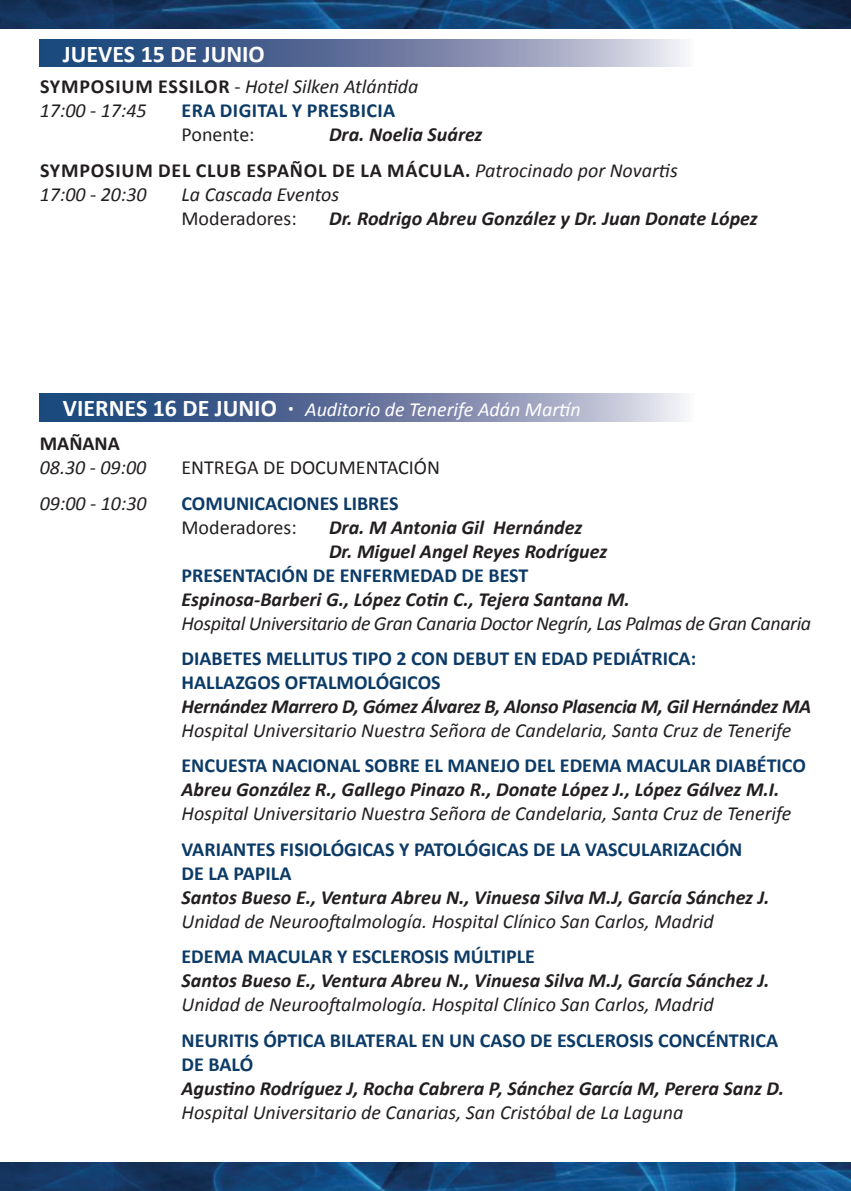
<style>
.page{position:relative;width:851px;height:1191px;background:#fff}
.page>*{position:absolute;margin:0;border:0;box-sizing:border-box;transform-origin:0 0}
.t1{font:700 24px "Calibri";color:#fff}
.t2{font:italic 20px "Calibri";color:#231f20}
.t3{font:italic 700 20px/24px "Calibri";color:#231f20}
.t4{font:700 20px/24px "Calibri";color:#0c3b67}
.t5{font:italic 20px "Calibri";letter-spacing:-.02em;color:#231f20}
.t6{font:italic 700 20px "Calibri";letter-spacing:-.02em;color:#231f20}
.t7{font:700 20px "Calibri";letter-spacing:.02em;color:#231f20}
.t8{font:20px "Calibri";color:#231f20}
.t9{font:italic 20px "Calibri";color:#fff}
.t10{font:700 20px "Calibri";letter-spacing:.02em;color:#0c3b67}
.s1{font-style:normal}
.s2{font-weight:700;font-style:normal}
.s3{font-weight:700;font-style:normal;font-size:24px}
</style>
<div class="page">
<img style="left:0;top:0;width:850px;height:28px">
<svg style="left:40px;top:40px;width:645px;height:27px;background:#6c7fa4"></svg>
<svg style="left:40px;top:394px;width:645px;height:27px;background:#6c7fa4"></svg>
<img style="left:0;top:1162px;width:850px;height:29px">
<p class="t1" style="left:63px;top:39px;width:203px">JUEVES 15 DE JUNIO</p>
<p class="t7" style="left:40px;top:74px;width:24px">SYMPOSIUM</p>
<p class="t7" style="left:158px;top:74px;width:22px">ESSILOR</p>
<p class="t2" style="left:234px;top:74px;width:185px"><span class="s1">-</span> Hotel Silken Atlántida</p>
<p class="t2" style="left:40px;top:98px;width:109px">17:00 - 17:45</p>
<p class="t10" style="left:181px;top:98px;width:215px">ERA DIGITAL Y PRESBICIA</p>
<p class="t8" style="left:181px;top:122px;width:75px">Ponente:</p>
<p class="t3" style="left:329px;top:122px;width:155px">Dra. Noelia Suárez</p>
<p class="t7" style="left:40px;top:157px;width:24px">SYMPOSIUM</p>
<p class="t7" style="left:158px;top:157px;width:12px">DEL</p>
<p class="t7" style="left:196px;top:157px;width:23px">CLUB</p>
<p class="t7" style="left:246px;top:157px;width:23px">ESPAÑOL</p>
<p class="t7" style="left:332px;top:157px;width:87px">DE LA MÁCULA</p>
<p class="t2" style="left:465px;top:157px;width:214px"><span class="s2">.</span> Patrocinado por Novartis</p>
<p class="t2" style="left:40px;top:181px;width:109px">17:00 - 20:30</p>
<p class="t2" style="left:181px;top:181px;width:159px">La Cascada Eventos</p>
<p class="t8" style="left:181px;top:205px;width:117px">Moderadores:</p>
<p class="t3" style="left:329px;top:205px;width:430px">Dr. Rodrigo Abreu González y Dr. Juan Donate López</p>
<p class="t9" style="left:63px;top:397px;width:519px"><span class="s3">VIERNES 16 DE JUNIO ·</span> Auditorio de Tenerife Adán Martín</p>
<p class="t7" style="left:40px;top:431px;width:82px">MAÑANA</p>
<p class="t2" style="left:40px;top:455px;width:108px">08.30 - 09:00</p>
<p class="t8" style="left:181px;top:455px;width:260px">ENTREGA DE DOCUMENTACIÓN</p>
<p class="t2" style="left:40px;top:490px;width:109px">09:00 - 10:30</p>
<p class="t4" style="left:181px;top:490px;width:218px">COMUNICACIONES LIBRES</p>
<p class="t8" style="left:181px;top:514px;width:117px">Moderadores:</p>
<p class="t3" style="left:329px;top:514px;width:280px">Dra. M Antonia Gil Hernández<br>Dr. Miguel Angel Reyes Rodríguez</p>
<p class="t4" style="left:181px;top:562px;width:348px">PRESENTACIÓN DE ENFERMEDAD DE BEST</p>
<p class="t3" style="left:181px;top:586px;width:450px">Espinosa-Barberi G., López Cotin C., Tejera Santana M.</p>
<p class="t5" style="left:181px;top:610px;width:631px">Hospital Universitario de Gran Canaria Doctor Negrín, Las Palmas de Gran Canaria</p>
<p class="t4" style="left:181px;top:645px;width:516px">DIABETES MELLITUS TIPO 2 CON DEBUT EN EDAD PEDIÁTRICA:<br>HALLAZGOS OFTALMOLÓGICOS</p>
<p class="t6" style="left:181px;top:694px;width:631px">Hernández Marrero D, Gómez Álvarez B, Alonso Plasencia M, Gil Hernández MA</p>
<p class="t2" style="left:181px;top:718px;width:611px">Hospital Universitario Nuestra Señora de Candelaria, Santa Cruz de Tenerife</p>
<p class="t4" style="left:181px;top:753px;width:625px">ENCUESTA NACIONAL SOBRE EL MANEJO DEL EDEMA MACULAR DIABÉTICO</p>
<p class="t3" style="left:181px;top:777px;width:599px">Abreu González R., Gallego Pinazo R., Donate López J., López Gálvez M.I.</p>
<p class="t2" style="left:181px;top:801px;width:611px">Hospital Universitario Nuestra Señora de Candelaria, Santa Cruz de Tenerife</p>
<p class="t4" style="left:181px;top:836px;width:562px">VARIANTES FISIOLÓGICAS Y PATOLÓGICAS DE LA VASCULARIZACIÓN<br>DE LA PAPILA</p>
<p class="t3" style="left:181px;top:884px;width:589px">Santos Bueso E., Ventura Abreu N., Vinuesa Silva M.J, García Sánchez J.</p>
<p class="t2" style="left:181px;top:908px;width:533px">Unidad de Neurooftalmología. Hospital Clínico San Carlos, Madrid</p>
<p class="t4" style="left:181px;top:943px;width:355px">EDEMA MACULAR Y ESCLEROSIS MÚLTIPLE</p>
<p class="t3" style="left:181px;top:967px;width:589px">Santos Bueso E., Ventura Abreu N., Vinuesa Silva M.J, García Sánchez J.</p>
<p class="t2" style="left:181px;top:992px;width:533px">Unidad de Neurooftalmología. Hospital Clínico San Carlos, Madrid</p>
<p class="t4" style="left:181px;top:1027px;width:598px">NEURITIS ÓPTICA BILATERAL EN UN CASO DE ESCLEROSIS CONCÉNTRICA<br>DE BALÓ</p>
<p class="t3" style="left:181px;top:1075px;width:604px">Agustino Rodríguez J, Rocha Cabrera P, Sánchez García M, Perera Sanz D.</p>
<p class="t2" style="left:181px;top:1099px;width:503px">Hospital Universitario de Canarias, San Cristóbal de La Laguna</p>
</div>
